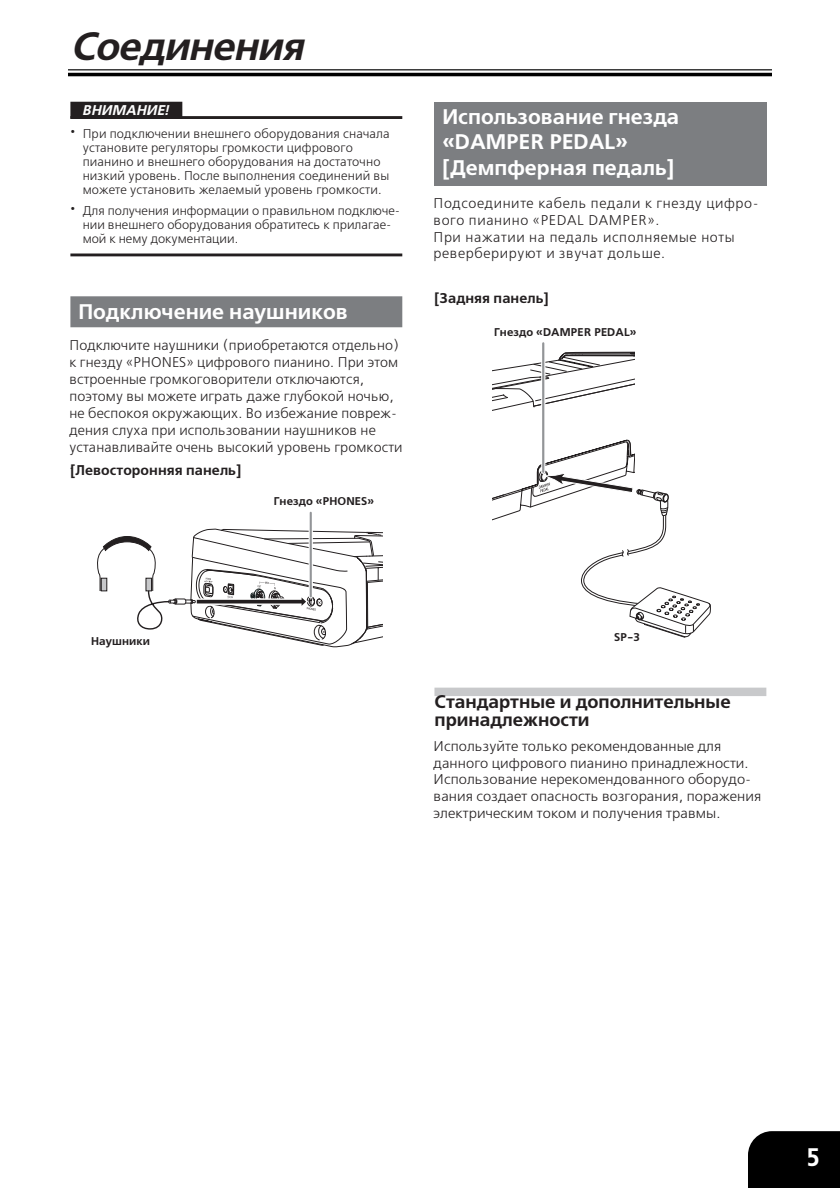
<style>
.page{position:relative;width:840px;height:1191px;background:#fff}
.page>*{position:absolute;margin:0;border:0;box-sizing:border-box;transform-origin:0 0}
.t1{font:italic 700 39.4px "Free Set C";color:#231f20}
.t2{font:700 25.4px "Free Set C";color:#fff;scale:.9 1}
.t3{font:700 21.2px/25.4px "Free Set C";color:#fff}
.t4{font:700 18.4px/18.4px "Free Set C";color:#231f20}
.t5{font:14px/17px "Free Set C";letter-spacing:.01em;color:#231f20}
.t6{font:14px/17px "Free Set C";letter-spacing:.045em;color:#231f20}
.t7{font:700 14px "Free Set C";letter-spacing:.005em;color:#231f20}
.t8{font:italic 700 14px "Free Set C";color:#fff}
.t9{font:12.6px/14px "Free Set C";letter-spacing:.01em;color:#231f20}
.t10{font:700 11.2px "Free Set C";letter-spacing:.01em;color:#231f20}
</style>
<div class="page">
<div style="left:434px;top:102px;width:332px;height:84px;background:#7c7e81"></div>
<div style="left:70px;top:102px;width:112px;height:17px;background:#231f20"></div>
<hr style="left:70px;top:116px;width:332px;height:3px;background:#231f20">
<hr style="left:70px;top:253px;width:332px;height:3px;background:#231f20">
<div style="left:70px;top:296px;width:332px;height:31px;background:#7c7e81"></div>
<div style="left:434px;top:687px;width:332px;height:9px;background:#c8c9cb"></div>
<svg style="left:190px;top:296px;width:177px;height:32px"></svg>
<svg style="left:97px;top:511px;width:285px;height:137px"></svg>
<svg style="left:492px;top:351px;width:218px;height:286px"></svg>
<svg style="left:541px;top:343px;width:4px;height:129px"></svg>
<hr style="left:542px;top:343px;width:2px;height:129px;background:#939598">
<div style="left:748px;top:1131px;width:91px;height:56px;background:#000"></div>
<hr style="left:68px;top:69px;width:703px;height:1px;background:#000">
<hr style="left:68px;top:73px;width:703px;height:3px;background:#000">
<h1 class="t1" style="left:70px;top:23px;width:240px">Соединения</h1>
<p class="t8" style="left:82px;top:102px;width:90px">ВНИМАНИЕ!</p>
<p class="t9" style="left:70px;top:124px;width:6px">•</p>
<p class="t9" style="left:83px;top:126px;width:308px">При подключении внешнего оборудования сначала установите регуляторы громкости цифрового пианино и внешнего оборудования на достаточно низкий уровень. После выполнения соединений вы можете установить желаемый уровень громкости.</p>
<p class="t9" style="left:83px;top:203px;width:319px">Для получения информации о правильном подключе&shy;нии внешнего оборудования обратитесь к прилагае&shy;мой к нему документации.</p>
<p class="t9" style="left:70px;top:202px;width:6px">•</p>
<h3 class="t3" style="left:78px;top:299px;width:271px">Подключение наушников</h3>
<p class="t5" style="left:69px;top:337px;width:334px">Подключите наушники (приобретаются отдельно) к гнезду «PHONES» цифрового пианино. При этом встроенные громкоговорители отключаются, поэтому вы можете играть даже глубокой ночью, не беспокоя окружающих. Во избежание повреж&shy;дения слуха при использовании наушников не устанавливайте очень высокий уровень громкости .</p>
<p class="t7" style="left:70px;top:462px;width:172px">[Левосторонняя панель]</p>
<p class="t10" style="left:273px;top:494px;width:102px">Гнездо «PHONES»</p>
<h3 class="t3" style="left:442px;top:104px;width:238px">Использование гнезда «DAMPER PEDAL» [Демпферная педаль]</h3>
<p class="t6" style="left:433px;top:194px;width:326px">Подсоедините кабель педали к гнезду цифро&shy;вого пианино «PEDAL DAMPER».<br>При нажатии на педаль исполняемые ноты реверберируют и звучат дольше.</p>
<p class="t7" style="left:434px;top:290px;width:115px">[Задняя панель]</p>
<p class="t10" style="left:494px;top:325px;width:144px">Гнездо «DAMPER PEDAL»</p>
<p class="t10" style="left:91px;top:635px;width:61px">Наушники</p>
<p class="t10" style="left:614px;top:630px;width:27px">SP-3</p>
<h3 class="t4" style="left:434px;top:692px;width:297px">Стандартные и дополнительные принадлежности</h3>
<p class="t5" style="left:433px;top:737px;width:329px">Используйте только рекомендованные для данного цифрового пианино принадлежности.<br>Использование нерекомендованного оборудо&shy;вания создает опасность возгорания, поражения электрическим током и получения травмы.</p>
<h2 class="t2" style="left:806px;top:1142px;width:16px">5</h2>
</div>
